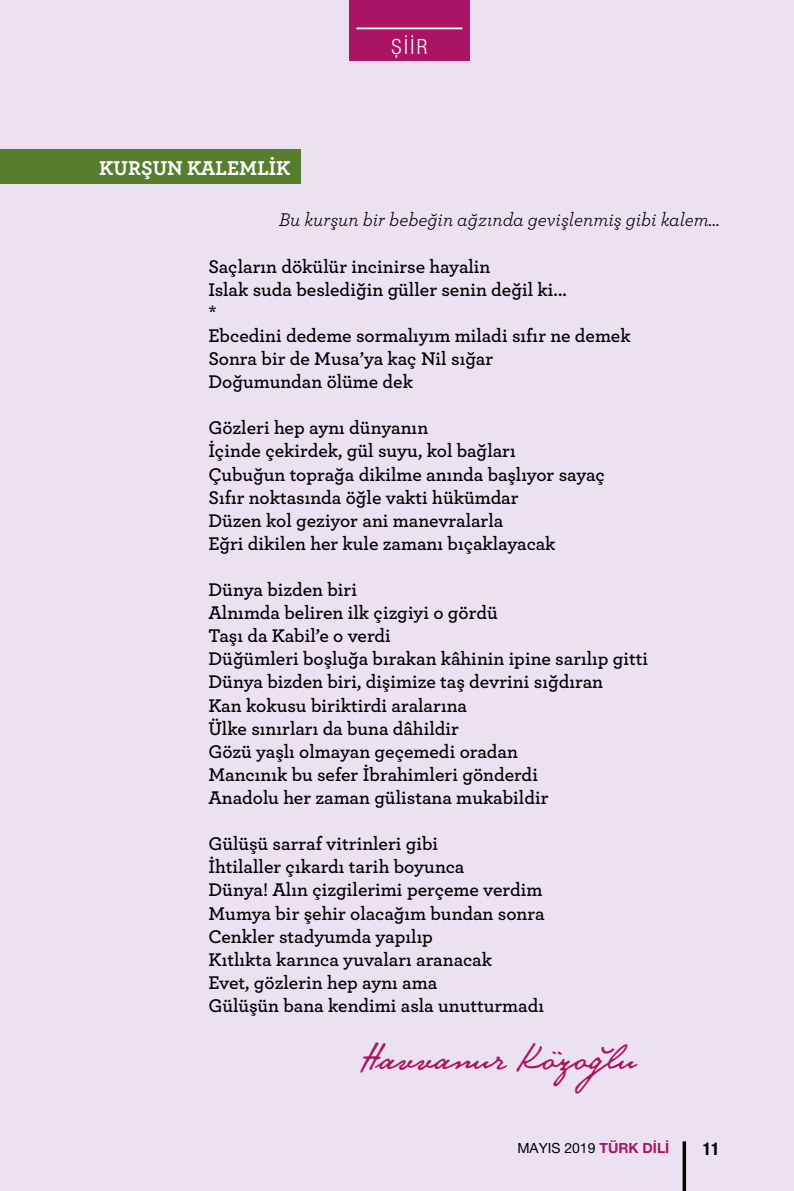
<style>
.page{position:relative;width:794px;height:1191px;background:#ece1f0}
.page>*{position:absolute;margin:0;border:0;box-sizing:border-box;transform-origin:0 0}
.t1{font:35px "Atatrk";color:#ab1464}
.t2{font:700 21px "Archer";color:#fff}
.t3{font:300 condensed 21px "Helvetica Neue LT Pro";color:#fff}
.t4{font:600 19.25px/23.1px "Archer";color:#000}
.t5{font:italic 19.25px "Archer";color:#000}
.t6{font:700 condensed 17.5px "Helvetica Neue LT Pro";color:#000}
.t7{font:14px "Helvetica Neue LT Pro";color:#000}
.s1{font-weight:700;color:#ab1464}
</style>
<div class="page">
<div style="left:349px;top:0;width:120px;height:61px;background:#ab1464"></div>
<hr style="left:356px;top:28px;width:106px;height:1px;background:#fff">
<svg style="left:682px;top:1141px;width:4px;height:50px"></svg>
<div style="left:0;top:149px;width:300px;height:35px;background:#577e2e"></div>
<p class="t2" style="left:99px;top:151px;width:193px">KURŞUN KALEMLIK</p>
<p class="t3" style="left:391px;top:34px;width:37px">ŞİİR</p>
<p class="t5" style="left:279px;top:206px;width:442px">Bu kurşun bir bebeğin ağzında gevişlenmiş gibi kalem...</p>
<p class="t4" style="left:208px;top:253px;width:424px">Saçların dökülür incinirse hayalin<br>Islak suda beslediğin güller senin değil ki...<br>*<br>Ebcedini dedeme sormalıyım miladi sıfır ne demek<br>Sonra bir de Musa’ya kaç Nil sığar<br>Doğumundan ölüme dek</p>
<p class="t4" style="left:208px;top:415px;width:398px">Gözleri hep aynı dünyanın<br>İçinde çekirdek, gül suyu, kol bağları<br>Çubuğun toprağa dikilme anında başlıyor sayaç Sıfır noktasında öğle vakti hükümdar<br>Düzen kol geziyor ani manevralarla<br>Eğri dikilen her kule zamanı bıçaklayacak</p>
<p class="t4" style="left:208px;top:577px;width:441px">Dünya bizden biri<br>Alnımda beliren ilk çizgiyi o gördü<br>Taşı da Kabil’e o verdi<br>Düğümleri boşluğa bırakan kâhinin ipine sarılıp gitti Dünya bizden biri, dişimize taş devrini sığdıran<br>Kan kokusu biriktirdi aralarına<br>Ülke sınırları da buna dâhildir<br>Gözü yaşlı olmayan geçemedi oradan<br>Mancınık bu sefer İbrahimleri gönderdi<br>Anadolu her zaman gülistana mukabildir</p>
<p class="t4" style="left:208px;top:831px;width:338px">Gülüşü sarraf vitrinleri gibi<br>İhtilaller çıkardı tarih boyunca<br>Dünya! Alın çizgilerimi perçeme verdim Mumya bir şehir olacağım bundan sonra Cenkler stadyumda yapılıp<br>Kıtlıkta karınca yuvaları aranacak<br>Evet, gözlerin hep aynı ama<br>Gülüşün bana kendimi asla unutturmadı</p>
<h1 class="t1" style="left:360px;top:1036px;width:276px">Havvanur Közoğlu</h1>
<p class="t7" style="left:517px;top:1139px;width:153px">MAYIS 2019 <span class="s1">TÜRK DİLİ</span></p>
<p class="t6" style="left:702px;top:1138px;width:18px">11</p>
</div>
